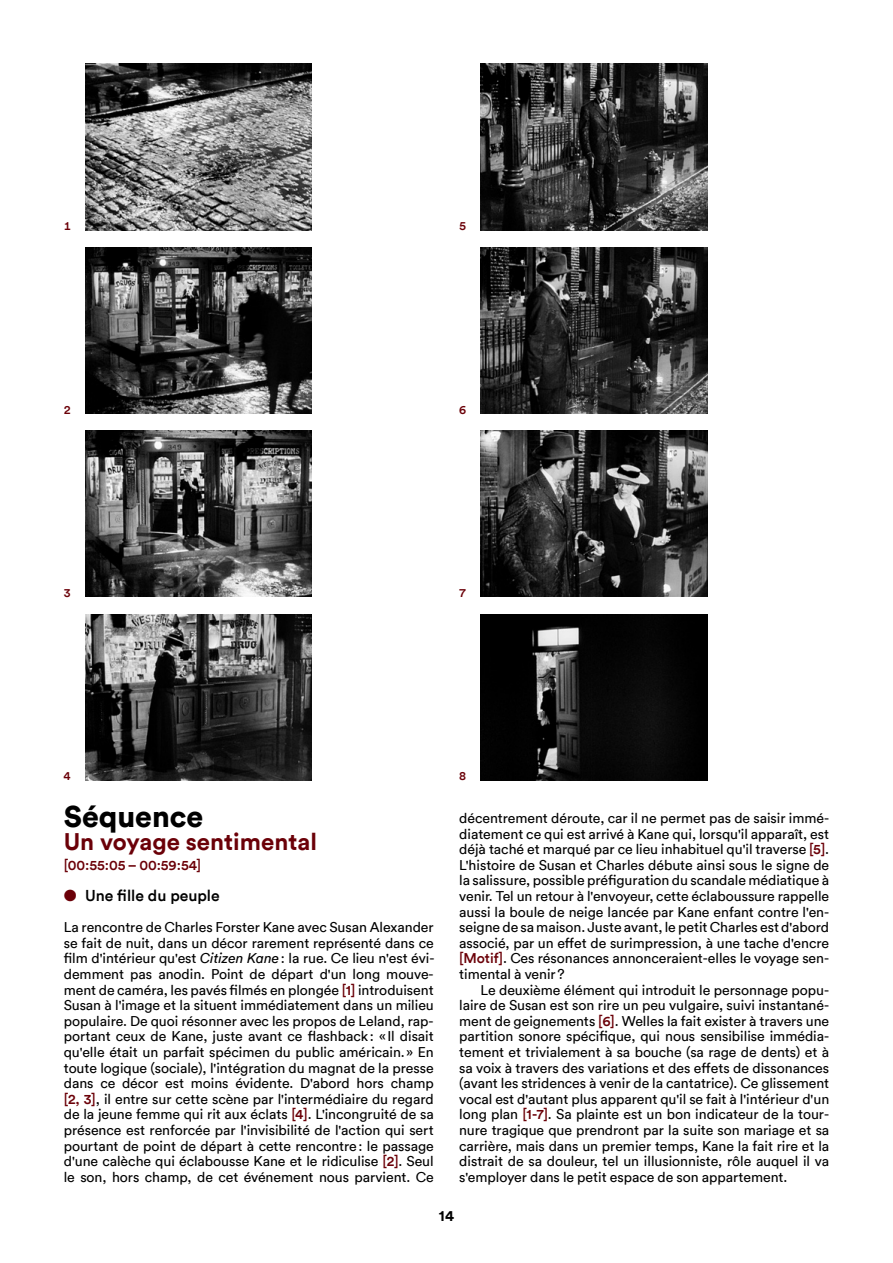
<style>
.page{position:relative;width:893px;height:1263px;background:#fff}
.page>*{position:absolute;margin:0;border:0;box-sizing:border-box;transform-origin:0 0}
.Titre_1{font:900 30px "Circular";color:#000}
.Titre_2{font:700 24px "Circular";color:#6b0008}
.Titre_3{font:500 15.75px "Circular";color:#000}
.t1{font:700 15px "Circular";color:#000}
.Texte_sans{font:14.1px/15.6px "Circular";letter-spacing:-.005em;color:#000;text-align:justify}
.Texte_retrait{font:14.1px/15.6px "Circular";letter-spacing:-.005em;color:#000;text-align:justify}
.Texte_sans-2{font:500 14.1px "Circular";letter-spacing:-.005em;color:#6b0008}
.t2{font:500 12.3px "Circular";color:#6b0008}
.s1{color:#6b0008}
.s2{font-style:italic}
.s3{font-weight:500;color:#6b0008}
</style>
<div class="page">
<img style="left:85px;top:64px;width:226px;height:166px">
<img style="left:481px;top:64px;width:226px;height:166px">
<img style="left:85px;top:247px;width:226px;height:167px">
<img style="left:481px;top:614px;width:226px;height:166px">
<img style="left:85px;top:431px;width:226px;height:166px">
<img style="left:481px;top:247px;width:226px;height:167px">
<img style="left:85px;top:614px;width:226px;height:166px">
<img style="left:481px;top:431px;width:226px;height:166px">
<p class="t2" style="left:64px;top:217px;width:9px">1</p>
<p class="t2" style="left:459px;top:217px;width:9px">5</p>
<p class="t2" style="left:64px;top:401px;width:9px">2</p>
<p class="t2" style="left:459px;top:401px;width:9px">6</p>
<p class="t2" style="left:64px;top:584px;width:9px">3</p>
<p class="t2" style="left:459px;top:584px;width:9px">7</p>
<p class="t2" style="left:63px;top:768px;width:9px">4</p>
<p class="t2" style="left:459px;top:768px;width:9px">8</p>
<p class="Titre_1" style="left:64px;top:795px;width:141px">Séquence</p>
<p class="Titre_2" style="left:64px;top:825px;width:255px">Un voyage sentimental</p>
<p class="Texte_sans-2" style="left:64px;top:855px;width:139px">[00:55:05 – 00:59:54]</p>
<p class="Titre_3" style="left:64px;top:885px;width:158px"><span class="s1">●</span> Une fille du peuple</p>
<p class="Texte_sans" style="left:64px;top:919px;width:372px">La rencontre de Charles Forster Kane avec Susan Alexander se fait de nuit, dans un décor rarement représenté dans ce film d'intérieur qu'est <span class="s2">Citizen Kane</span>: la rue. Ce lieu n'est évi&shy;demment pas anodin. Point de départ d'un long mouve&shy;ment de caméra, les pavés filmés en plongée <span class="s3">[1]</span> introduisent Susan à l'image et la situent immédiatement dans un milieu populaire. De quoi résonner avec les propos de Leland, rap&shy;portant ceux de Kane, juste avant ce flashback: « Il disait qu'elle était un parfait spécimen du public américain. » En toute logique (sociale), l'intégration du magnat de la presse dans ce décor est moins évidente. D'abord hors champ <span class="s3">[2, 3]</span>, il entre sur cette scène par l'intermédiaire du regard de la jeune femme qui rit aux éclats <span class="s3">[4]</span>. L'incongruité de sa présence est renforcée par l'invisibilité de l'action qui sert pourtant de point de départ à cette rencontre: le passage d'une calèche qui éclabousse Kane et le ridiculise <span class="s3">[2]</span>. Seul le son, hors champ, de cet événement nous parvient. Ce</p>
<p class="Texte_sans" style="left:459px;top:810px;width:371px">décentrement déroute, car il ne permet pas de saisir immé&shy;diatement ce qui est arrivé à Kane qui, lorsqu'il apparaît, est déjà taché et marqué par ce lieu inhabituel qu'il traverse <span class="s3">[5]</span>.<br>L'histoire de Susan et Charles débute ainsi sous le signe de la salissure, possible préfiguration du scandale médiatique à venir. Tel un retour à l'envoyeur, cette éclaboussure rappelle aussi la boule de neige lancée par Kane enfant contre l'en&shy;seigne de sa maison. Juste avant, le petit Charles est d'abord associé, par un effet de surimpression, à une tache d'encre <span class="s3">[Motif]</span>. Ces résonances annonceraient-elles le voyage sen&shy;timental à venir?</p>
<p class="Texte_retrait" style="left:459px;top:981px;width:371px;text-indent:21px">Le deuxième élément qui introduit le personnage popu&shy;laire de Susan est son rire un peu vulgaire, suivi instantané&shy;ment de geignements <span class="s3">[6]</span>. Welles la fait exister à travers une partition sonore spécifique, qui nous sensibilise immédia&shy;tement et trivialement à sa bouche (sa rage de dents) et à sa voix à travers des variations et des effets de dissonances (avant les stridences à venir de la cantatrice). Ce glissement vocal est d'autant plus apparent qu'il se fait à l'intérieur d'un long plan <span class="s3">[1-7]</span>. Sa plainte est un bon indicateur de la tour&shy;nure tragique que prendront par la suite son mariage et sa carrière, mais dans un premier temps, Kane la fait rire et la distrait de sa douleur, tel un illusionniste, rôle auquel il va s'employer dans le petit espace de son appartement.</p>
<p class="t1" style="left:439px;top:1205px;width:17px">14</p>
</div>
